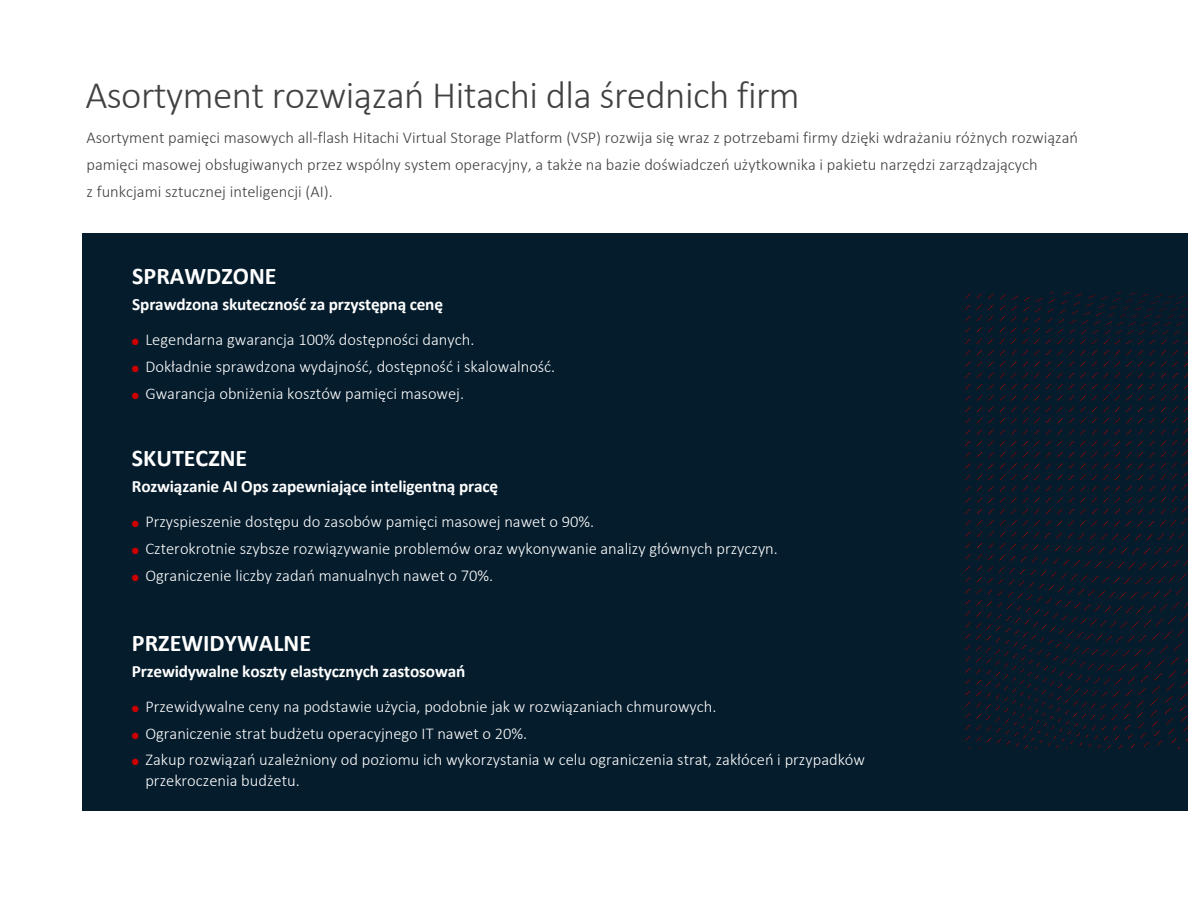
<style>
.page{position:relative;width:1188px;height:918px;background:#fff}
.page>*{position:absolute;margin:0;border:0;box-sizing:border-box;transform-origin:0 0}
.t1{font:300 39px "Calibri";letter-spacing:-.015em;color:#414141}
.t2{font:700 24px "Calibri";color:#fff}
.t3{font:700 17.25px "Calibri";letter-spacing:-.01em;color:#fff}
.t4{font:300 16.5px/20.4px "Calibri";color:#fff}
.t5{font:300 16.5px/27px "Calibri";color:#414141}
.s1{color:#c00}
</style>
<div class="page">
<div style="left:82px;top:233px;width:1106px;height:578px;background:#051c2c"></div>
<img style="left:965px;top:293px;width:223px;height:456px">
<h1 class="t1" style="left:85px;top:71px;width:716px">Asortyment rozwiązań Hitachi dla średnich firm</h1>
<p class="t5" style="left:87px;top:124px;width:993px">Asortyment pamięci masowych all-flash Hitachi Virtual Storage Platform (VSP) rozwija się wraz z potrzebami firmy dzięki wdrażaniu różnych rozwiązań pamięci masowej obsługiwanych przez wspólny system operacyjny, a także na bazie doświadczeń użytkownika i pakietu narzędzi zarządzających<br>z funkcjami sztucznej inteligencji (AI).</p>
<h2 class="t2" style="left:132px;top:259px;width:146px">SPRAWDZONE</h2>
<p class="t3" style="left:132px;top:292px;width:312px">Sprawdzona skuteczność za przystępną cenę</p>
<p class="t4" style="left:132px;top:329px;width:344px"><span class="s1">●</span> Legendarna gwarancja 100% dostępności danych.</p>
<p class="t4" style="left:132px;top:356px;width:425px"><span class="s1">●</span> Dokładnie sprawdzona wydajność, dostępność i skalowalność.</p>
<p class="t4" style="left:132px;top:383px;width:334px"><span class="s1">●</span> Gwarancja obniżenia kosztów pamięci masowej.</p>
<h2 class="t2" style="left:132px;top:441px;width:117px">SKUTECZNE</h2>
<p class="t3" style="left:132px;top:474px;width:368px">Rozwiązanie AI Ops zapewniające inteligentną pracę</p>
<p class="t4" style="left:132px;top:511px;width:464px"><span class="s1">●</span> Przyspieszenie dostępu do zasobów pamięci masowej nawet o 90%.</p>
<p class="t4" style="left:132px;top:538px;width:648px"><span class="s1">●</span> Czterokrotnie szybsze rozwiązywanie problemów oraz wykonywanie analizy głównych przyczyn.</p>
<p class="t4" style="left:132px;top:565px;width:363px"><span class="s1">●</span> Ograniczenie liczby zadań manualnych nawet o 70%.</p>
<h2 class="t2" style="left:132px;top:626px;width:181px">PRZEWIDYWALNE</h2>
<p class="t3" style="left:132px;top:659px;width:335px">Przewidywalne koszty elastycznych zastosowań</p>
<p class="t4" style="left:132px;top:696px;width:586px"><span class="s1">●</span> Przewidywalne ceny na podstawie użycia, podobnie jak w rozwiązaniach chmurowych.</p>
<p class="t4" style="left:132px;top:723px;width:397px"><span class="s1">●</span> Ograniczenie strat budżetu operacyjnego IT nawet o 20%.</p>
<p class="t4" style="left:145px;top:749px;width:721px;text-indent:-13px"><span class="s1">●</span> Zakup rozwiązań uzależniony od poziomu ich wykorzystania w celu ograniczenia strat, zakłóceń i przypadków przekroczenia budżetu.</p>
</div>
